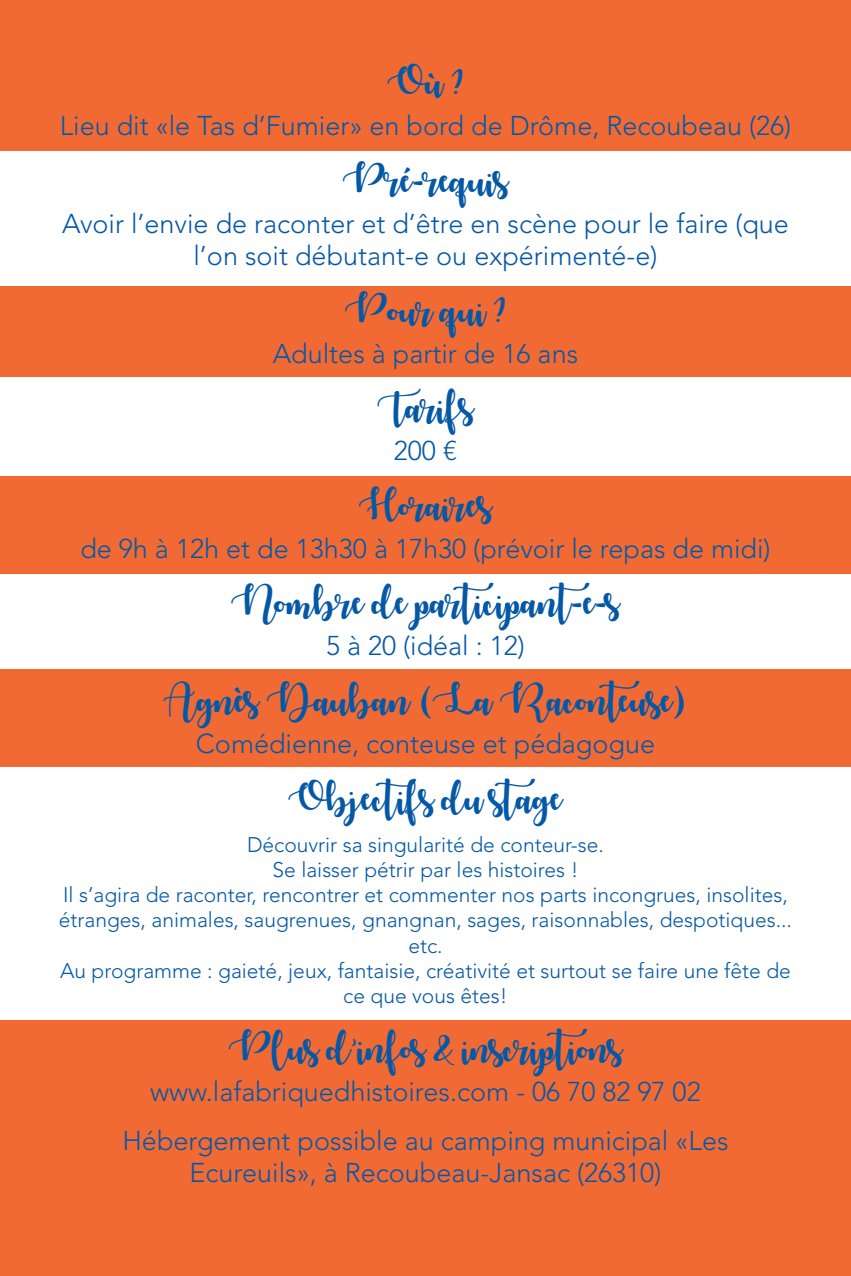
<style>
.page{position:relative;width:851px;height:1276px;background:#fff}
.page>*{position:absolute;margin:0;border:0;box-sizing:border-box;transform-origin:0 0}
.t1{font:33px "Autumnin November";color:#0558a6}
.t2{font:300 27px/32.4px "Avenir LT Std";color:#0558a6;text-align:center}
.t3{font:300 21px/25.2px "Avenir LT Std";color:#0558a6;text-align:center}
</style>
<div class="page">
<div style="left:0;top:0;width:850px;height:151px;background:#f26a33"></div>
<div style="left:0;top:287px;width:850px;height:90px;background:#f26a33"></div>
<div style="left:0;top:476px;width:850px;height:98px;background:#f26a33"></div>
<div style="left:0;top:669px;width:850px;height:98px;background:#f26a33"></div>
<div style="left:0;top:1020px;width:850px;height:256px;background:#f26a33"></div>
<p class="t1" style="left:387px;top:64px;width:78px">Où ?</p>
<p class="t2" style="left:60px;top:110px;width:733px">Lieu dit «le Tas d’Fumier» en bord de Drôme, Recoubeau (26)</p>
<p class="t1" style="left:342px;top:161px;width:167px">Pré-requis</p>
<p class="t2" style="left:62px;top:207px;width:728px">Avoir l’envie de raconter et d’être en scène pour le faire (que l’on soit débutant-e ou expérimenté-e)</p>
<p class="t1" style="left:345px;top:291px;width:162px">Pour qui ?</p>
<p class="t2" style="left:273px;top:337px;width:307px">Adultes à partir de 16 ans</p>
<p class="t1" style="left:377px;top:389px;width:97px">Tarifs</p>
<p class="t2" style="left:394px;top:435px;width:65px">200 €</p>
<p class="t1" style="left:359px;top:486px;width:134px">Horaires</p>
<p class="t2" style="left:80px;top:532px;width:691px">de 9h à 12h et de 13h30 à 17h30 (prévoir le repas de midi)</p>
<p class="t1" style="left:231px;top:584px;width:390px">Nombre de participant-e-s</p>
<p class="t2" style="left:326px;top:630px;width:200px">5 à 20 (idéal : 12)</p>
<p class="t1" style="left:163px;top:681px;width:525px">Agnès Dauban (La Raconteuse)</p>
<p class="t2" style="left:196px;top:727px;width:460px">Comédienne, conteuse et pédagogue</p>
<p class="t1" style="left:288px;top:779px;width:275px">Objectifs du stage</p>
<p class="t3" style="left:59px;top:832px;width:734px">Découvrir sa singularité de conteur-se.<br>Se laisser pétrir par les histoires !<br>Il s’agira de raconter, rencontrer et commenter nos parts incongrues, insolites, étranges, animales, saugrenues, gnangnan, sages, raisonnables, despotiques... etc.<br>Au programme : gaieté, jeux, fantaisie, créativité et surtout se faire une fête de ce que vous êtes!</p>
<p class="t1" style="left:229px;top:1029px;width:395px">Plus d’infos &amp; inscriptions</p>
<p class="t2" style="left:122px;top:1066px;width:607px;line-height:49.5px">www.lafabriquedhistoires.com - 06 70 82 97 02<br>Hébergement possible au camping municipal «Les</p>
<p class="t2" style="left:189px;top:1157px;width:473px">Ecureuils», à Recoubeau-Jansac (26310)</p>
</div>
